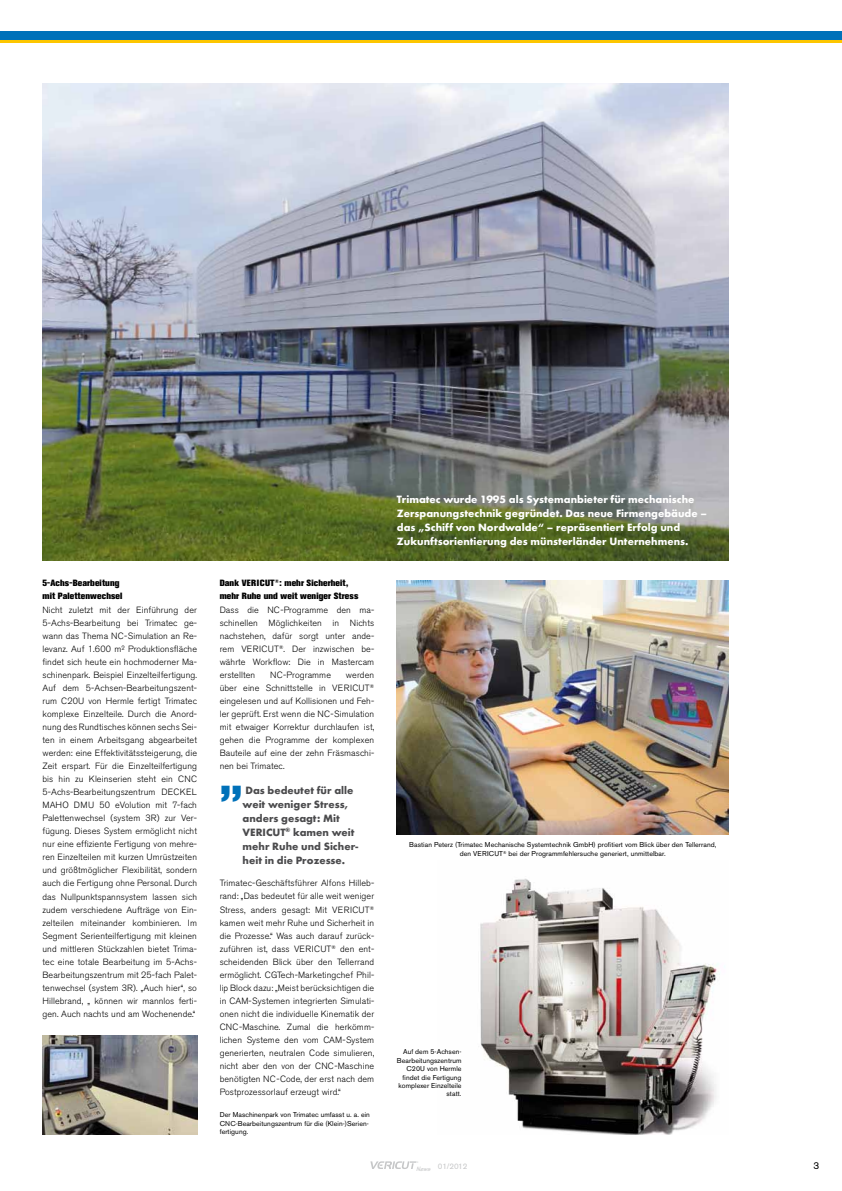
<style>
.page{position:relative;width:842px;height:1191px;background:#fff}
.page>*{position:absolute;margin:0;border:0;box-sizing:border-box;transform-origin:0 0}
.t1{font:44px "Akzidenz Grotesk BE Super";color:#0071b9}
.t2{font:700 11px/14px "Futura T";color:#fff}
.t3{font:700 11px/14px "Futura T";color:#4b4b4d}
.t4{font:10px "Akzidenz Grotesk BE";color:#000}
.t5{font:300 9px/13px "Akzidenz Grotesk BE";letter-spacing:.01em;color:#000;text-align:justify}
.t6{font:800 9px/13px "Akzidenz Grotesk BE";letter-spacing:.01em;color:#000}
.t7{font:8px "Akzidenz Grotesk BE";letter-spacing:-.02em;color:#c6c7c8}
.t8{font:7px/8.4px "Akzidenz Grotesk BE";letter-spacing:.01em;color:#000}
</style>
<div class="page">
<svg style="left:370px;top:1161px;width:48px;height:8px"></svg>
<div style="left:0;top:31px;width:842px;height:9px;background:#0071b9"></div>
<hr style="left:0;top:40px;width:842px;height:3px;background:#fdc600">
<img style="left:43px;top:84px;width:686px;height:476px">
<img style="left:397px;top:580px;width:332px;height:254px">
<img style="left:480px;top:878px;width:245px;height:256px">
<img style="left:43px;top:1035px;width:154px;height:99px">
<p class="t6" style="left:43px;top:577px;width:81px">5-Achs-Bearbeitung mit Palettenwechsel</p>
<p class="t5" style="left:43px;top:603px;width:156px">Nicht zuletzt mit der Einführung der 5-Achs-Bearbeitung bei Trimatec ge&shy;wann das Thema NC-Simulation an Re&shy;levanz. Auf 1.600 m² Produktionsfläche findet sich heute ein hochmoderner Ma&shy;schinenpark. Beispiel Einzelteilfertigung.<br>Auf dem 5-Achsen-Bearbeitungszent&shy;rum C20U von Hermle fertigt Trimatec komplexe Einzelteile. Durch die Anord&shy;nung des Rundtisches können sechs Sei&shy;ten in einem Arbeitsgang abgearbeitet werden: eine Effektivitätssteigerung, die Zeit erspart. Für die Einzelteilfertigung bis hin zu Kleinserien steht ein CNC 5-Achs-Bearbeitungszentrum DECKEL MAHO DMU 50 eVolution mit 7-fach Palettenwechsel (system 3R) zur Ver&shy;fügung. Dieses System ermöglicht nicht nur eine effiziente Fertigung von mehre&shy;ren Einzelteilen mit kurzen Umrüstzeiten und größtmöglicher Flexibilität, sondern auch die Fertigung ohne Personal. Durch das Nullpunktspannsystem lassen sich zudem verschiedene Aufträge von Ein&shy;zelteilen miteinander kombinieren. Im Segment Serienteilfertigung mit kleinen und mittleren Stückzahlen bietet Trima&shy;tec eine totale Bearbeitung im 5-Achs-Bearbeitungszentrum mit 25-fach Palet&shy;tenwechsel (system 3R). „Auch hier“, so Hillebrand, „ können wir mannlos ferti&shy;gen. Auch nachts und am Wochenende.“</p>
<p class="t6" style="left:220px;top:577px;width:140px">Dank VERICUT<sup>®</sup>: mehr Sicherheit, mehr Ruhe und weit weniger Stress</p>
<p class="t5" style="left:220px;top:603px;width:156px">Dass die NC-Programme den ma&shy;schinellen Möglichkeiten in Nichts nachstehen, dafür sorgt unter ande&shy;rem VERICUT<sup>®</sup>. Der inzwischen be&shy;währte Workflow: Die in Mastercam erstellten</p>
<p class="t5" style="left:270px;top:668px;width:62px">NC-Programme</p>
<p class="t5" style="left:220px;top:668px;width:156px;text-indent:126px">werden über eine Schnittstelle in VERICUT<sup>® </sup>eingelesen und auf Kollisionen und Feh&shy;ler geprüft. Erst wenn die NC-Simulation mit etwaiger Korrektur durchlaufen ist, gehen die Programme der komplexen Bauteile auf eine der zehn Fräsmaschi&shy;nen bei Trimatec.</p>
<h1 class="t1" style="left:220px;top:752px;width:24px">„</h1>
<p class="t3" style="left:243px;top:783px;width:117px">Das bedeutet für alle weit weniger Stress, anders gesagt: Mit<br>VERICUT<sup>®</sup> kamen weit mehr Ruhe und Sicher&shy;heit in die Prozesse.</p>
<p class="t5" style="left:220px;top:877px;width:156px">Trimatec-Geschäftsführer Alfons Hilleb&shy;rand: „Das bedeutet für alle weit weniger Stress, anders gesagt: Mit VERICUT<sup>® </sup>kamen weit mehr Ruhe und Sicherheit in die Prozesse.“ Was auch darauf zurück&shy;zuführen ist, dass VERICUT<sup>®</sup> den ent&shy;scheidenden Blick über den Tellerrand ermöglicht. CGTech-Marketingchef Phil&shy;lip Block dazu: „Meist berücksichtigen die in CAM-Systemen integrierten Simulati&shy;onen nicht die individuelle Kinematik der CNC-Maschine. Zumal die herkömm&shy;lichen Systeme den vom CAM-System generierten, neutralen Code simulieren, nicht aber den von der CNC-Maschine benötigten NC-Code, der erst nach dem Postprozessorlauf erzeugt wird.“</p>
<p class="t8" style="left:220px;top:1110px;width:152px">Der Maschinenpark von Trimatec umfasst u. a. ein<br>CNC-Bearbeitungszentrum für die (Klein-)Serien&shy;fertigung.</p>
<p class="t2" style="left:397px;top:492px;width:312px">Trimatec wurde 1995 als Systemanbieter für mechanische Zerspanungstechnik gegründet. Das neue Firmengebäude – das „Schiff von Nordwalde“ – repräsentiert Erfolg und Zukunftsorientierung des münsterländer Unternehmens.</p>
<p class="t8" style="left:409px;top:841px;width:309px;text-align:center">Bastian Peterz (Trimatec Mechanische Systemtechnik GmbH) profitiert vom Blick über den Tellerrand, den VERICUT<sup>®</sup> bei der Programmfehlersuche generiert, unmittelbar.</p>
<p class="t8" style="left:397px;top:1047px;width:66px;text-align:right">Auf dem 5-Achsen-<br>Bearbeitungszentrum<br>C20U von Hermle findet die Fertigung komplexer Einzelteile statt.</p>
<p class="t7" style="left:416px;top:1161px;width:53px"><sub>News</sub> 01/2012</p>
<p class="t4" style="left:813px;top:1159px;width:7px">3</p>
</div>
